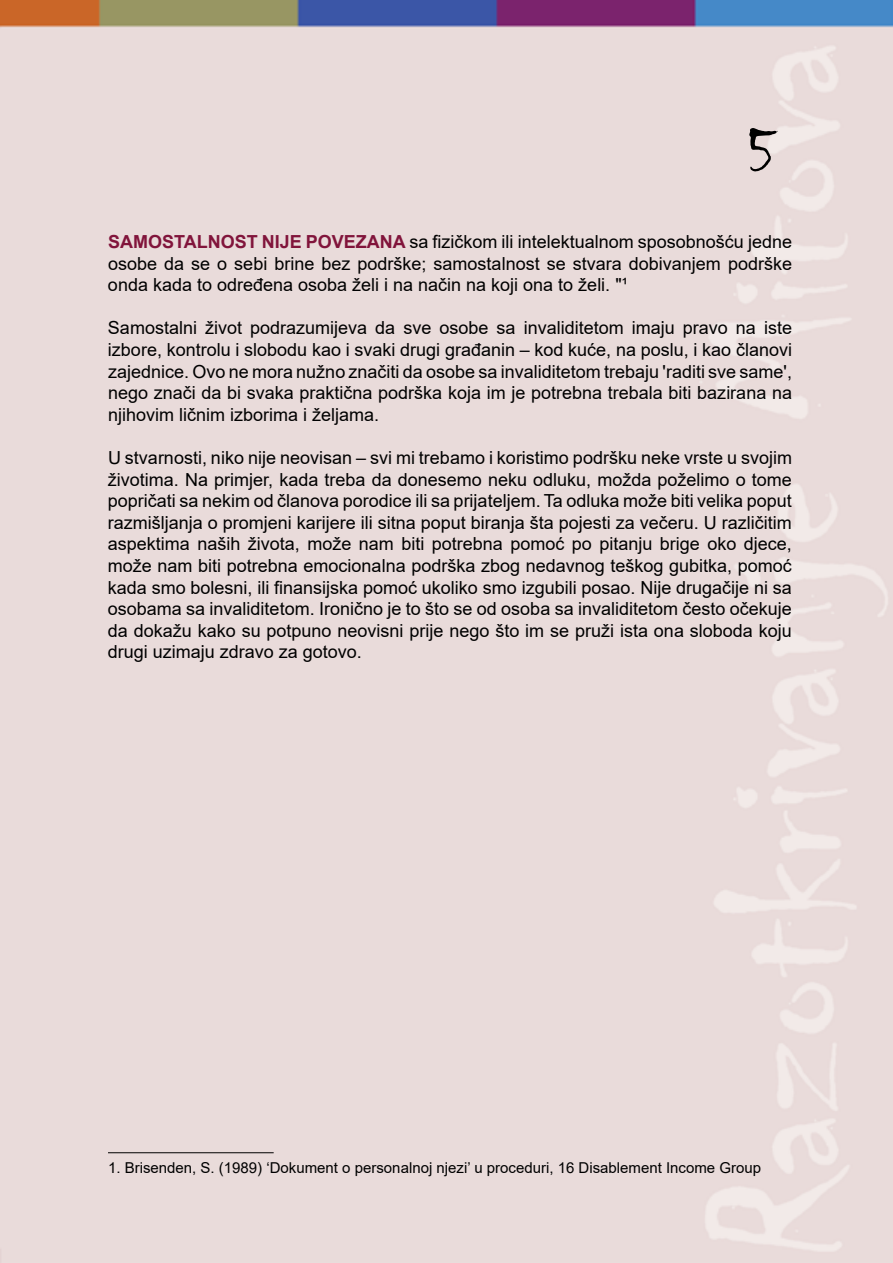
<style>
.page{position:relative;width:893px;height:1263px;background:#e9dbda}
.page>*{position:absolute;margin:0;border:0;box-sizing:border-box;transform-origin:0 0}
.t1{font:72px "Chiller";color:#000}
.t2{font:18px/21.6px "Arial";color:#000;text-align:justify}
.t3{font:15px "Arial";color:#000}
.s1{font-weight:700;color:#81143b}
</style>
<div class="page">
<hr style="left:108px;top:1152px;width:166px;height:1px;background:#000">
<h1 class="t1" style="left:747px;top:111px;width:32px">5</h1>
<p class="t2" style="left:108px;top:231px;width:686px"><span class="s1">SAMOSTALNOST NIJE POVEZANA</span> sa fizičkom ili intelektualnom sposobnošću jedne osobe da se o sebi brine bez podrške; samostalnost se stvara dobivanjem podrške onda kada to određena osoba želi i na način na koji ona to želi. "¹</p>
<p class="t2" style="left:108px;top:317px;width:686px">Samostalni život podrazumijeva da sve osobe sa invaliditetom imaju pravo na iste izbore, kontrolu i slobodu kao i svaki drugi građanin – kod kuće, na poslu, i kao članovi zajednice. Ovo ne mora nužno značiti da osobe sa invaliditetom trebaju 'raditi sve same', nego znači da bi svaka praktična podrška koja im je potrebna trebala biti bazirana na njihovim ličnim izborima i željama.</p>
<p class="t2" style="left:108px;top:447px;width:686px">U stvarnosti, niko nije neovisan – svi mi trebamo i koristimo podršku neke vrste u svojim životima. Na primjer, kada treba da donesemo neku odluku, možda poželimo o tome popričati sa nekim od članova porodice ili sa prijateljem. Ta odluka može biti velika poput razmišljanja o promjeni karijere ili sitna poput biranja šta pojesti za večeru. U različitim aspektima naših života, može nam biti potrebna pomoć po pitanju brige oko djece, može nam biti potrebna emocionalna podrška zbog nedavnog teškog gubitka, pomoć kada smo bolesni, ili finansijska pomoć ukoliko smo izgubili posao. Nije drugačije ni sa osobama sa invaliditetom. Ironično je to što se od osoba sa invaliditetom često očekuje da dokažu kako su potpuno neovisni prije nego što im se pruži ista ona sloboda koju drugi uzimaju zdravo za gotovo.</p>
<p class="t3" style="left:108px;top:1158px;width:655px">1. Brisenden, S. (1989) ‘Dokument o personalnoj njezi’ u proceduri, 16 Disablement Income Group</p>
</div>
